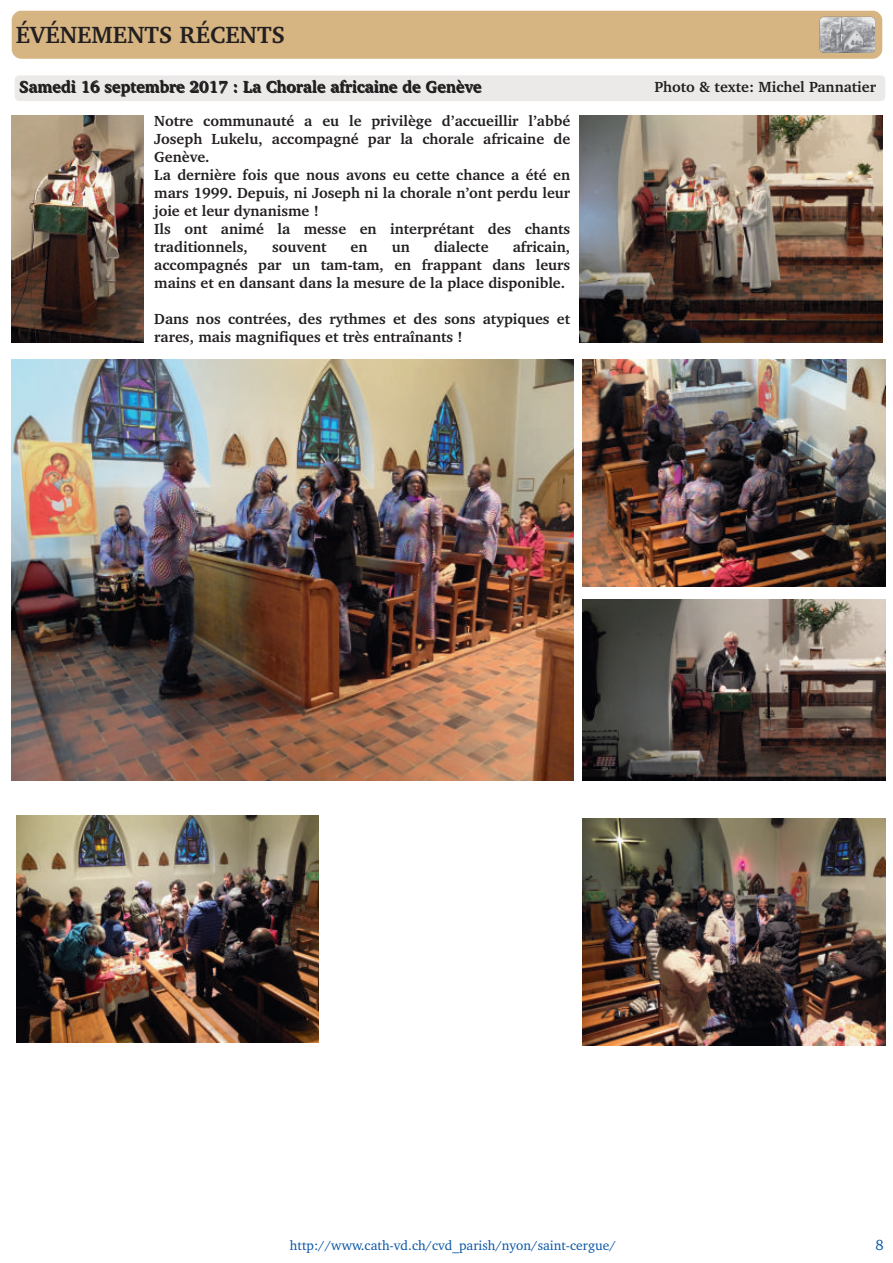
<style>
.page{position:relative;width:893px;height:1263px;background:#fff}
.page>*{position:absolute;margin:0;border:0;box-sizing:border-box;transform-origin:0 0}
.t1{font:700 24px "Charter BT";color:#231f20}
.t2{font:700 16.5px "Charter BT";color:#231f20}
.t3{font:700 15px/18px "Charter BT";color:#231f20}
.t4{font:15px "Charter BT";color:#0855a6}
.t5{font:13.5px "Charter BT";color:#0855a6}
</style>
<div class="page">
<div style="left:12px;top:11px;width:870px;height:48px;background:#d7b583;border-radius:10px"></div>
<div style="left:820px;top:17px;width:55px;height:36px;background:#97999b;border-radius:4px"></div>
<img style="left:820px;top:17px;width:55px;height:35px;border-radius:4px">
<div style="left:15px;top:75px;width:870px;height:26px;background:#ebeae9;border-radius:4px"></div>
<img style="left:12px;top:115px;width:131px;height:227px">
<img style="left:12px;top:360px;width:561px;height:421px">
<img style="left:580px;top:115px;width:302px;height:227px">
<img style="left:583px;top:360px;width:302px;height:227px">
<img style="left:16px;top:815px;width:303px;height:227px">
<img style="left:583px;top:818px;width:302px;height:227px">
<img style="left:583px;top:599px;width:302px;height:182px">
<h1 class="t1" style="left:16px;top:25px;width:271px">ÉVÉNEMENTS RÉCENTS</h1>
<p class="t2" style="left:20px;top:81px;width:464px">Samedi 16 septembre 2017 : La Chorale africaine de Genève</p>
<p class="t3" style="left:654px;top:79px;width:223px">Photo &amp; texte: Michel Pannatier</p>
<p class="t3" style="left:154px;top:114px;width:417px">Notre communauté a eu le privilège d’accueillir l’abbé Joseph Lukelu, accompagné par la chorale africaine de Genève.<br>La dernière fois que nous avons eu cette chance a été en mars 1999. Depuis, ni Joseph ni la chorale n’ont perdu leur joie et leur dynanisme !<br>Ils ont animé la messe en interprétant des chants traditionnels,</p>
<p class="t3" style="left:154px;top:240px;width:417px;text-align:justify;text-indent:358px">africain, accompagnés par un tam-tam, en frappant dans leurs mains et en dansant dans la mesure de la place disponible.</p>
<p class="t3" style="left:154px;top:312px;width:417px">Dans nos contrées, des rythmes et des sons atypiques et rares, mais magnifiques et très entraînants !</p>
<p class="t3" style="left:272px;top:240px;width:56px">souvent</p>
<p class="t3" style="left:351px;top:240px;width:18px">en</p>
<p class="t3" style="left:392px;top:240px;width:20px">un</p>
<p class="t3" style="left:434px;top:240px;width:56px">dialecte</p>
<p class="t5" style="left:290px;top:1240px;width:327px">http://www.cath-vd.ch/cvd_parish/nyon/saint-cergue/</p>
<p class="t4" style="left:875px;top:1239px;width:10px">8</p>
</div>
